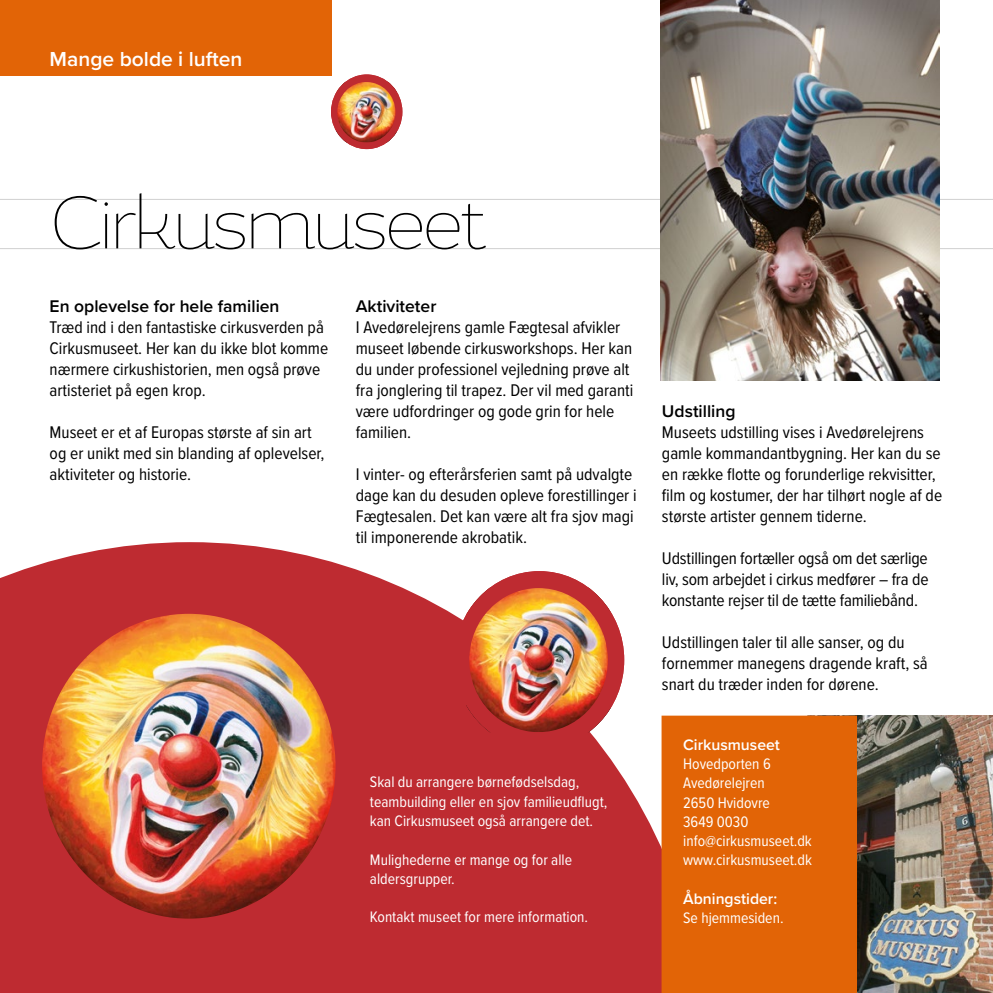
<style>
.page{position:relative;width:993px;height:993px;background:#fff}
.page>*{position:absolute;margin:0;border:0;box-sizing:border-box;transform-origin:0 0}
.t1{font:200 73.5px "Magallanes";letter-spacing:-.06em;color:#000}
.t2{font:600 21px "Proxima Nova";color:#fff}
.Brødtekst{font:17.5px/21px "Proxima Nova Cond";color:#000}
.t3{font:600 17.5px "Proxima Nova";color:#000}
.Brødtekst-2{font:15.75px/19.2px "Proxima Nova Cond";color:#fff}
.Brødtekst-3{font:600 15.75px "Proxima Nova";color:#fff}
.Brød_boks{font:600 15.75px "Proxima Nova";color:#fff}
</style>
<div class="page">
<svg style="left:0;top:542px;width:661px;height:450px;fill:#be2b31"></svg>
<img style="left:0;top:543px;width:405px;height:445px">
<img style="left:856px;top:715px;width:136px;height:277px">
<hr style="left:0;top:199px;width:992px;height:1px;background:#d0d0d0">
<hr style="left:0;top:248px;width:992px;height:1px;background:#d0d0d0">
<div style="left:0;top:0;width:331px;height:76px;background:#e26406"></div>
<svg style="left:661px;top:715px;width:195px;height:277px;background:#e1650b"></svg>
<img style="left:660px;top:0;width:278px;height:380px">
<img style="left:454px;top:571px;width:170px;height:177px">
<img style="left:331px;top:74px;width:71px;height:75px">
<h2 class="t2" style="left:50px;top:44px;width:194px">Mange bolde i luften</h2>
<h3 class="t1" style="left:50px;top:178px;width:438px">Cirkusmuseet</h3>
<h4 class="t3" style="left:50px;top:293px;width:231px">En oplevelse for hele familien</h4>
<p class="Brødtekst" style="left:50px;top:315px;width:280px">Træd ind i den fantastiske cirkusverden på Cirkusmuseet. Her kan du ikke blot komme nærmere cirkushistorien, men også prøve artisteriet på egen krop.</p>
<p class="Brødtekst" style="left:50px;top:420px;width:276px">Museet er et af Europas største af sin art og er unikt med sin blanding af oplevelser, aktiviteter og historie.</p>
<h4 class="t3" style="left:356px;top:293px;width:82px">Aktiviteter</h4>
<p class="Brødtekst" style="left:356px;top:315px;width:279px">I Avedørelejrens gamle Fægtesal afvikler museet løbende cirkusworkshops. Her kan du under professionel vejledning prøve alt fra jonglering til trapez. Der vil med garanti være udfordringer og gode grin for hele familien.</p>
<p class="Brødtekst" style="left:356px;top:462px;width:282px">I vinter- og efterårsferien samt på udvalgte dage kan du desuden opleve forestillinger i Fægtesalen. Det kan være alt fra sjov magi til imponerende akrobatik.</p>
<p class="Brødtekst-2" style="left:370px;top:771px;width:239px">Skal du arrangere børnefødselsdag, teambuilding eller en sjov familieudflugt, kan Cirkusmuseet også arrangere det.</p>
<p class="Brødtekst-2" style="left:370px;top:848px;width:204px">Mulighederne er mange og for alle aldersgrupper.</p>
<p class="Brødtekst-2" style="left:370px;top:906px;width:220px">Kontakt museet for mere information.</p>
<h4 class="t3" style="left:661px;top:398px;width:75px">Udstilling</h4>
<p class="Brødtekst" style="left:661px;top:421px;width:282px">Museets udstilling vises i Avedørelejrens gamle kommandantbygning. Her kan du se en række flotte og forunderlige rekvisitter, film og kostumer, der har tilhørt nogle af de største artister gennem tiderne.</p>
<p class="Brødtekst" style="left:661px;top:547px;width:268px;text-align:justify">Udstillingen fortæller også om det særlige liv, som arbejdet i cirkus medfører – fra de konstante rejser til de tætte familiebånd.</p>
<p class="Brødtekst" style="left:661px;top:631px;width:267px">Udstillingen taler til alle sanser, og du fornemmer manegens dragende kraft, så snart du træder inden for dørene.</p>
<p class="Brød_boks" style="left:683px;top:732px;width:98px">Cirkusmuseet</p>
<p class="Brødtekst-2" style="left:683px;top:753px;width:89px">Hovedporten 6</p>
<p class="Brødtekst-2" style="left:683px;top:772px;width:83px">Avedørelejren</p>
<p class="Brødtekst-2" style="left:683px;top:791px;width:88px">2650 Hvidovre</p>
<p class="Brødtekst-2" style="left:683px;top:811px;width:67px">3649 0030</p>
<p class="Brødtekst-2" style="left:683px;top:830px;width:130px">info@cirkusmuseet.dk</p>
<p class="Brødtekst-2" style="left:683px;top:849px;width:130px">www.cirkusmuseet.dk</p>
<p class="Brødtekst-3" style="left:683px;top:886px;width:96px">Åbningstider:</p>
<p class="Brødtekst-2" style="left:683px;top:907px;width:102px">Se hjemmesiden.</p>
</div>
